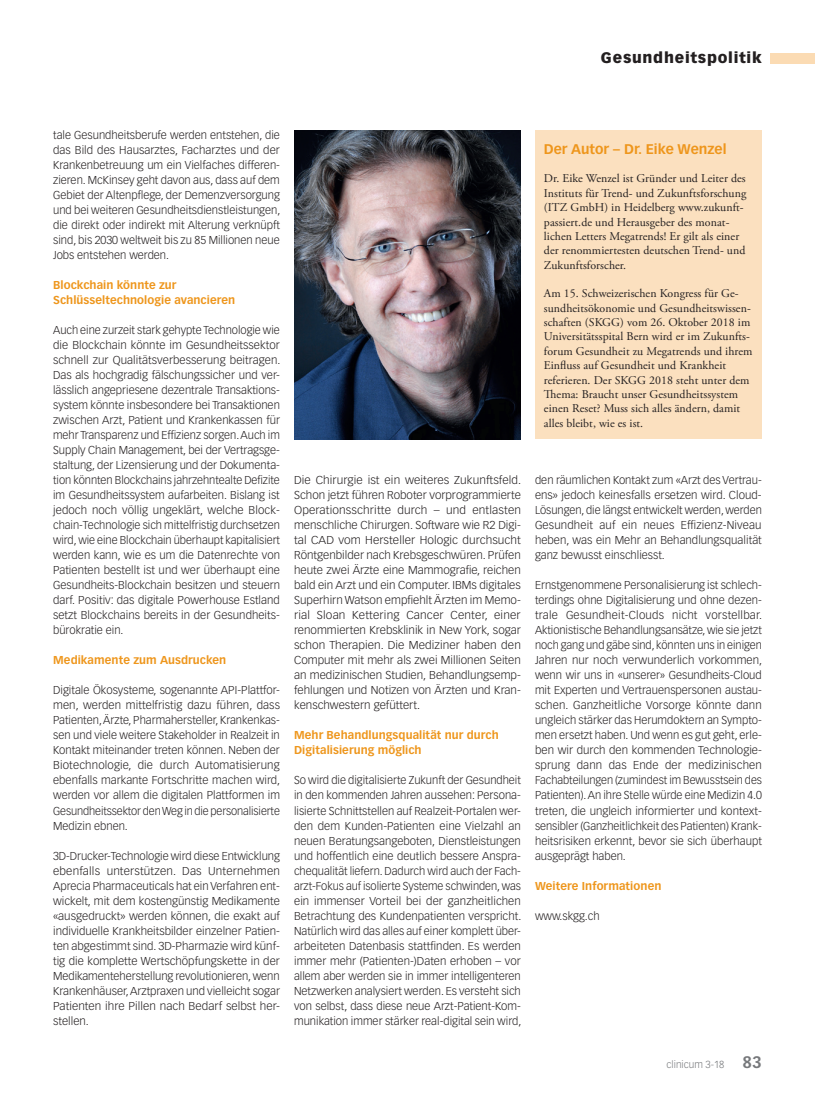
<style>
.page{position:relative;width:815px;height:1099px;background:#fff}
.page>*{position:absolute;margin:0;border:0;box-sizing:border-box;transform-origin:0 0}
.t1{font:900 15px "Vectora LT Std";letter-spacing:.05em;color:#231f20}
.Kastentitel{font:700 13.75px "Vectora LT Std";color:#ee961c}
.Kastentext{font:11.88px/14.4px "Adobe Garamond Pro";letter-spacing:.005em;color:#231f20}
.Lauftext{font:300 11.25px/15px "Vectora LT Std";color:#231f20;text-align:justify}
.Lauftext-2{font:300 11.25px/15px "Vectora LT Std";color:#231f20;text-align:justify;scale:1.05 1}
.ZT_GP{font:700 11.25px/15px "Vectora LT Std";letter-spacing:.005em;color:#ee961c}
.t2{font:300 10px "Vectora LT Std";color:#76787b}
.s1{font-weight:700;font-size:16.25px}
</style>
<div class="page">
<div style="left:770px;top:53px;width:45px;height:10px;background:#fbdbb3"></div>
<img style="left:294px;top:130px;width:227px;height:309px">
<div style="left:535px;top:130px;width:227px;height:309px;background:#fbe0bf"></div>
<h1 class="t1" style="left:601px;top:49px;width:162px">Gesundheitspolitik</h1>
<p class="Lauftext" style="left:53px;top:128px;width:229px">tale Gesundheitsberufe werden entstehen, die das Bild des Hausarztes, Facharztes und der Krankenbetreuung um ein Vielfaches differen&shy;zieren. McKinsey geht davon aus, dass auf dem Gebiet der Altenpflege, der Demenzversorgung und bei weiteren Gesundheitsdienstleistungen, die direkt oder indirekt mit Alterung verknüpft sind, bis 2030 weltweit bis zu 85 Millionen neue Jobs entstehen werden.</p>
<p class="ZT_GP" style="left:53px;top:278px;width:184px">Blockchain könnte zur<br>Schlüsseltechnologie avancieren</p>
<p class="Lauftext" style="left:53px;top:323px;width:229px">Auch eine zurzeit stark gehypte Technologie wie die Blockchain könnte im Gesundheitssektor schnell zur Qualitätsverbesserung beitragen.<br>Das als hochgradig fälschungssicher und ver&shy;lässlich angepriesene dezentrale Transaktions&shy;system könnte insbesondere bei Transaktionen zwischen Arzt, Patient und Krankenkassen für mehr Transparenz und Effizienz sorgen. Auch im Supply Chain Management, bei der Vertragsge&shy;staltung, der Lizensierung und der Dokumenta&shy;tion könnten Blockchains jahrzehntealte Defizite im Gesundheitssystem aufarbeiten. Bislang ist jedoch noch völlig ungeklärt, welche Block&shy;chain-Technologie sich mittelfristig durchsetzen wird, wie eine Blockchain überhaupt kapitalisiert werden kann, wie es um die Datenrechte von Patienten bestellt ist und wer überhaupt eine Gesundheits-Blockchain besitzen und steuern darf. Positiv: das digitale Powerhouse Estland setzt Blockchains bereits in der Gesundheits&shy;bürokratie ein.</p>
<p class="ZT_GP" style="left:53px;top:653px;width:175px">Medikamente zum Ausdrucken</p>
<p class="Lauftext" style="left:53px;top:683px;width:229px">Digitale Ökosysteme, sogenannte API-Plattfor&shy;men, werden mittelfristig dazu führen, dass Patienten, Ärzte, Pharmahersteller, Krankenkas&shy;sen und viele weitere Stakeholder in Realzeit in Kontakt miteinander treten können. Neben der Biotechnologie, die durch Automatisierung ebenfalls markante Fortschritte machen wird, werden vor allem die digitalen Plattformen im Gesundheitssektor den Weg in die personalisierte Medizin ebnen.</p>
<p class="Lauftext" style="left:53px;top:848px;width:228px">3D-Drucker-Technologie wird diese Entwicklung ebenfalls unterstützen. Das Unternehmen Aprecia Pharmaceuticals hat ein Verfahren ent&shy;wickelt, mit dem kostengünstig Medikamente «ausgedruckt» werden können, die exakt auf individuelle Krankheitsbilder einzelner Patien&shy;ten abgestimmt sind. 3D-Pharmazie wird künf&shy;tig die komplette Wertschöpfungskette in der Medikamenteherstellung revolutionieren, wenn Krankenhäuser, Arztpraxen und vielleicht sogar Patienten ihre Pillen nach Bedarf selbst her&shy;stellen.</p>
<p class="Lauftext-2" style="left:294px;top:473px;width:218px">Die Chirurgie ist ein weiteres Zukunftsfeld.<br>Schon jetzt führen Roboter vorprogrammierte Operationsschritte durch – und entlasten menschliche Chirurgen. Software wie R2 Digi&shy;tal CAD vom Hersteller Hologic durchsucht Röntgenbilder nach Krebsgeschwüren. Prüfen heute zwei Ärzte eine Mammografie, reichen bald ein Arzt und ein Computer. IBMs digitales Superhirn Watson empfiehlt Ärzten im Memo&shy;rial Sloan Kettering Cancer Center, einer renommierten Krebsklinik in New York, sogar schon Therapien. Die Mediziner haben den Computer mit mehr als zwei Millionen Seiten an medizinischen Studien, Behandlungsemp&shy;fehlungen und Notizen von Ärzten und Kran&shy;kenschwestern gefüttert.</p>
<p class="ZT_GP" style="left:294px;top:728px;width:206px">Mehr Behandlungsqualität nur durch<br>Digitalisierung möglich</p>
<p class="Lauftext" style="left:294px;top:773px;width:229px">So wird die digitalisierte Zukunft der Gesundheit in den kommenden Jahren aussehen: Persona&shy;lisierte Schnittstellen auf Realzeit-Portalen wer&shy;den dem Kunden-Patienten eine Vielzahl an neuen Beratungsangeboten, Dienstleistungen und hoffentlich eine deutlich bessere Anspra&shy;chequalität liefern. Dadurch wird auch der Fach&shy;arzt-Fokus auf isolierte Systeme schwinden, was ein immenser Vorteil bei der ganzheitlichen Betrachtung des Kundenpatienten verspricht.<br>Natürlich wird das alles auf einer komplett über&shy;arbeiteten Datenbasis stattfinden. Es werden immer mehr (Patienten-)Daten erhoben – vor allem aber werden sie in immer intelligenteren Netzwerken analysiert werden. Es versteht sich von selbst, dass diese neue Arzt-Patient-Kom&shy;munikation immer stärker real-digital sein wird,</p>
<p class="Kastentitel" style="left:544px;top:140px;width:184px">Der Autor – Dr. Eike Wenzel</p>
<p class="Kastentext" style="left:544px;top:172px;width:204px">Dr. Eike Wenzel ist Gründer und Leiter des Instituts für Trend- und Zukunftsforschung (ITZ GmbH) in Heidelberg www.zukunft&shy;passiert.de und Herausgeber des monat&shy;lichen Letters Megatrends! Er gilt als einer der renommiertesten deutschen Trend- und Zukunftsforscher.</p>
<p class="Kastentext" style="left:544px;top:287px;width:210px">Am 15. Schweizerischen Kongress für Ge&shy;sundheitsökonomie und Gesundheitswissen&shy;schaften (SKGG) vom 26. Oktober 2018 im Universitätsspital Bern wird er im Zukunfts&shy;forum Gesundheit zu Megatrends und ihrem Einfluss auf Gesundheit und Krankheit referieren. Der SKGG 2018 steht unter dem Thema: Braucht unser Gesundheitssystem einen Reset? Muss sich alles ändern, damit alles bleibt, wie es ist.</p>
<p class="Lauftext" style="left:535px;top:473px;width:228px">den räumlichen Kontakt zum «Arzt des Vertrau&shy;ens» jedoch keinesfalls ersetzen wird. Cloud-Lösungen, die längst entwickelt werden, werden Gesundheit auf ein neues Effizienz-Niveau heben, was ein Mehr an Behandlungsqualität ganz bewusst einschliesst.</p>
<p class="Lauftext" style="left:535px;top:578px;width:229px;text-align:left">Ernstgenommene Personalisierung ist schlech&shy;terdings ohne Digitalisierung und ohne dezen&shy;trale Gesundheit-Clouds nicht vorstellbar.<br>Aktionistische Behandlungsansätze, wie sie jetzt noch gang und gäbe sind, könnten uns in einigen Jahren nur noch verwunderlich vorkommen, wenn wir uns in «unserer» Gesundheits-Cloud mit Experten und Vertrauenspersonen austau&shy;schen. Ganzheitliche Vorsorge könnte dann ungleich stärker das Herumdoktern an Sympto&shy;men ersetzt haben. Und wenn es gut geht, erle&shy;ben wir durch den kommenden Technologie&shy;sprung dann das Ende der medizinischen Fachabteilungen (zumindest im Bewusstsein des Patienten). An ihre Stelle würde eine Medizin 4.0 treten, die ungleich informierter und kontext&shy;sensibler (Ganzheitlichkeit des Patienten) Krank&shy;heitsrisiken erkennt, bevor sie sich überhaupt ausgeprägt haben.</p>
<p class="ZT_GP" style="left:535px;top:878px;width:128px">Weitere Informationen</p>
<p class="Lauftext" style="left:535px;top:908px;width:66px">www.skgg.ch</p>
<p class="t2" style="left:667px;top:1058px;width:97px">clinicum 3-18 <span class="s1">83</span></p>
</div>
